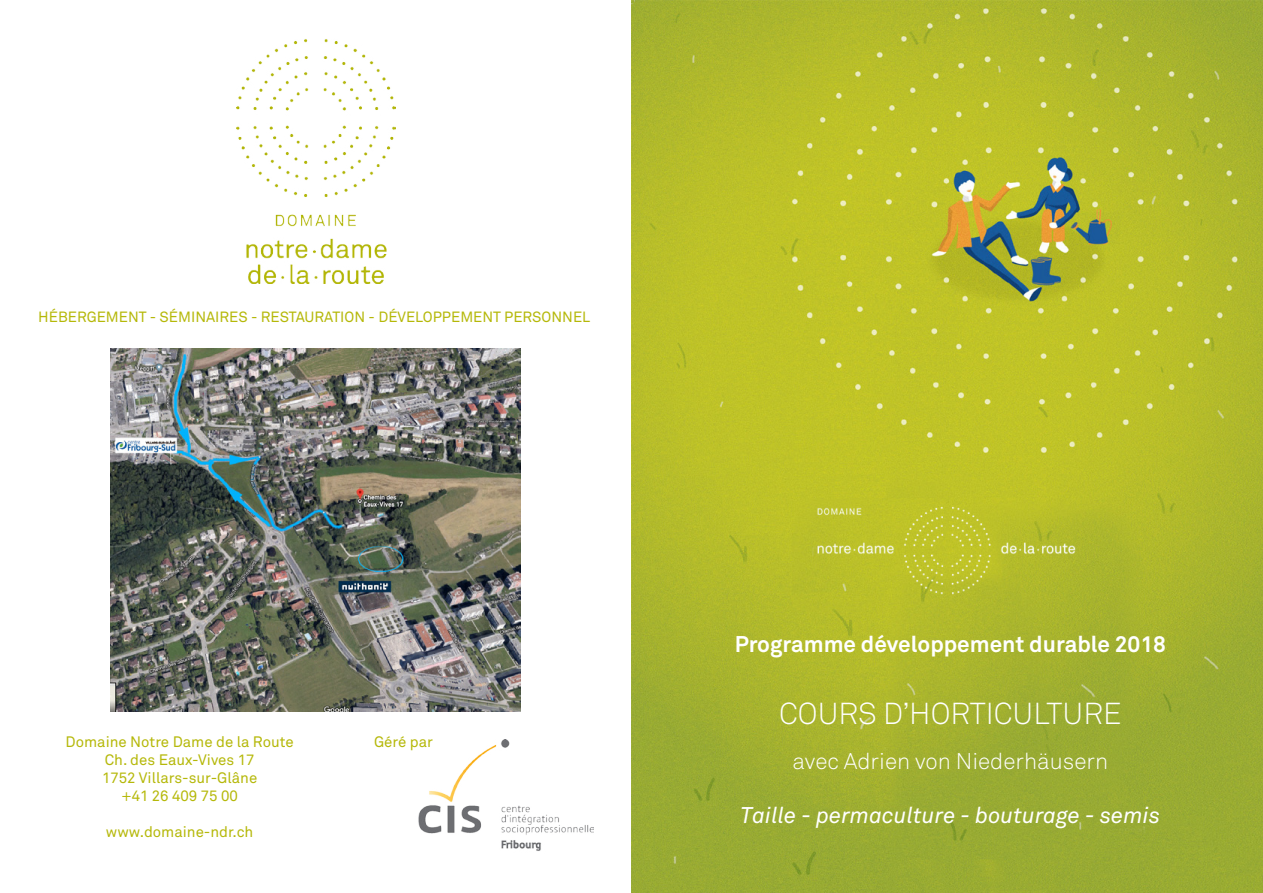
<style>
.page{position:relative;width:1263px;height:893px;background:#fff}
.page>*{position:absolute;margin:0;border:0;box-sizing:border-box;transform-origin:0 0}
.t1{font:300 30px "Akkurat";color:#fff}
.t2{font:italic 22.5px "Akkurat";color:#fff}
.t3{font:700 22.5px "Akkurat";color:#fff}
.t4{font:300 22.5px "Akkurat";color:#fff}
.t5{font:15px/18px "Akkurat";color:#b5b809;text-align:center}
.t6{font:14.7px "Akkurat";color:#b5b809}
</style>
<div class="page">
<img style="left:631px;top:0;width:632px;height:893px">
<img style="left:807px;top:495px;width:288px;height:108px">
<img style="left:236px;top:39px;width:159px;height:245px">
<img style="left:418px;top:740px;width:175px;height:111px">
<img style="left:111px;top:349px;width:410px;height:362px">
<p class="t6" style="left:38px;top:308px;width:553px">HÉBERGEMENT - SÉMINAIRES - RESTAURATION - DÉVELOPPEMENT PERSONNEL</p>
<p class="t5" style="left:66px;top:733px;width:230px">Domaine Notre Dame de la Route<br>Ch. des Eaux-Vives 17<br>1752 Villars-sur-Glâne<br>+41 26 409 75 00</p>
<p class="t5" style="left:106px;top:823px;width:149px">www.domaine-ndr.ch</p>
<p class="t5" style="left:374px;top:733px;width:60px">Géré par</p>
<h2 class="t3" style="left:735px;top:630px;width:433px">Programme développement durable 2018</h2>
<h1 class="t1" style="left:779px;top:696px;width:344px">COURS D’HORTICULTURE</h1>
<h2 class="t4" style="left:792px;top:748px;width:317px">avec Adrien von Niederhäusern</h2>
<h2 class="t2" style="left:740px;top:802px;width:421px">Taille - permaculture - bouturage - semis</h2>
</div>
